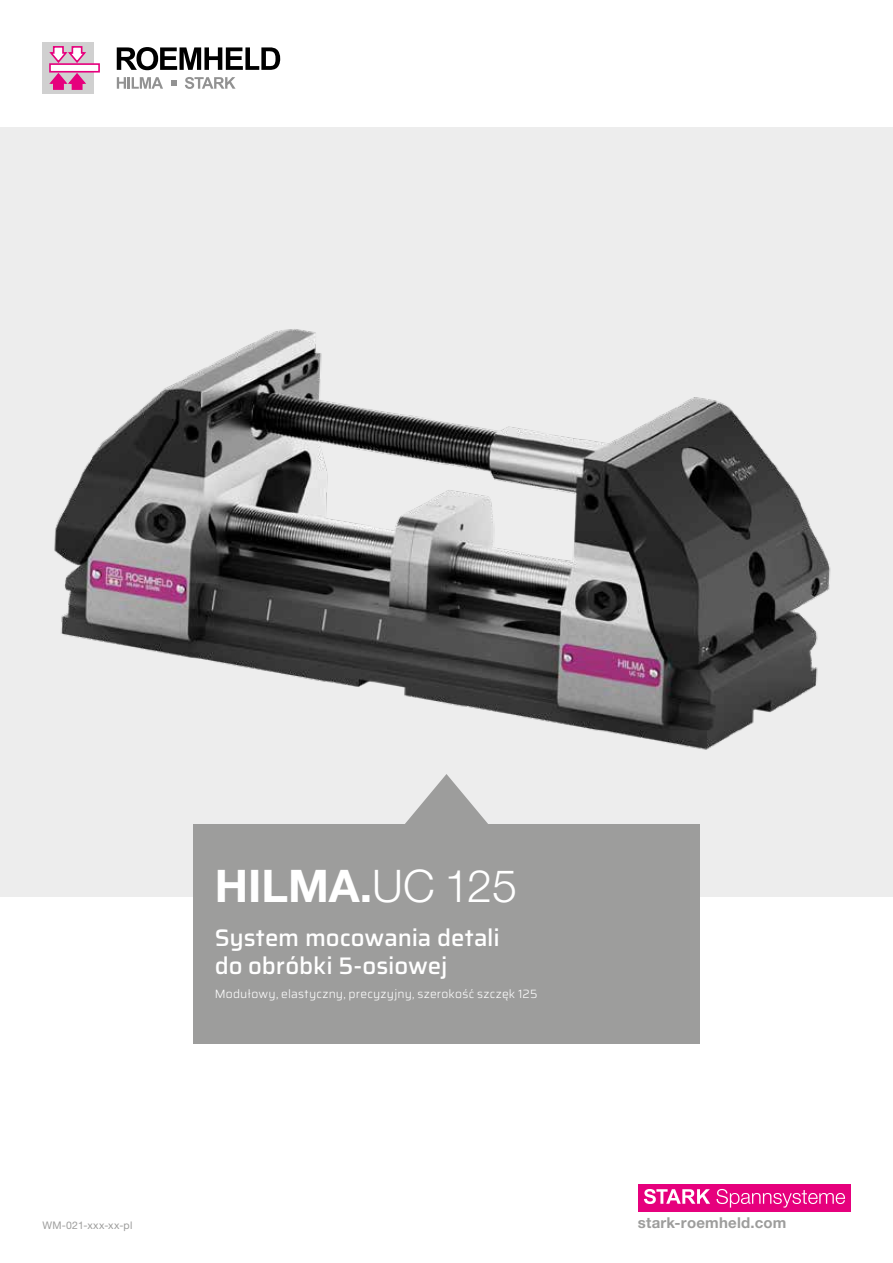
<style>
.page{position:relative;width:893px;height:1263px;background:#fff}
.page>*{position:absolute;margin:0;border:0;box-sizing:border-box;transform-origin:0 0}
.t1{font:700 45px "Helvetica Neue LT Pro";color:#fff}
.t2{font:500 24px/28.5px "Saira";letter-spacing:-.005em;color:#fff}
.t3{font:700 15px "Helvetica Neue LT Pro";letter-spacing:.015em;color:#9d9d9c}
.t4{font:300 12px "Saira";letter-spacing:.02em;color:#fff}
.t5{font:10.5px "Helvetica Neue LT Pro";letter-spacing:.02em;color:#9d9d9c}
.s1{font-weight:300}
</style>
<div class="page">
<img style="left:0;top:128px;width:893px;height:747px">
<div style="left:638px;top:1184px;width:212px;height:27px;background:#e6007d"></div>
<svg style="left:716px;top:1189px;width:129px;height:18px"></svg>
<svg style="left:644px;top:1189px;width:66px;height:15px"></svg>
<div style="left:43px;top:43px;width:51px;height:51px;background:#d0d0d0"></div>
<div style="left:49px;top:63px;width:51px;height:10px;background:#fff;border:2px solid #e6007d"></div>
<svg style="left:49px;top:46px;width:39px;height:18px"></svg>
<svg style="left:49px;top:72px;width:39px;height:18px"></svg>
<svg style="left:117px;top:47px;width:163px;height:23px"></svg>
<svg style="left:117px;top:77px;width:46px;height:12px"></svg>
<svg style="left:185px;top:77px;width:51px;height:12px"></svg>
<svg style="left:171px;top:80px;width:6px;height:6px"></svg>
<div style="left:193px;top:825px;width:506px;height:219px;background:#9d9d9c"></div>
<svg style="left:404px;top:774px;width:85px;height:51px;background:#c4c4c4"></svg>
<h1 class="t1" style="left:215px;top:858px;width:304px">HILMA.<span class="s1">UC 125</span></h1>
<h2 class="t2" style="left:215px;top:923px;width:286px">System mocowania detali do obróbki 5-osiowej</h2>
<p class="t4" style="left:215px;top:984px;width:324px">Modułowy, elastyczny, precyzyjny, szerokość szczęk 125</p>
<p class="t5" style="left:43px;top:1219px;width:91px">WM-021-xxx-xx-pl</p>
<p class="t3" style="left:638px;top:1214px;width:150px">stark-roemheld.com</p>
</div>
